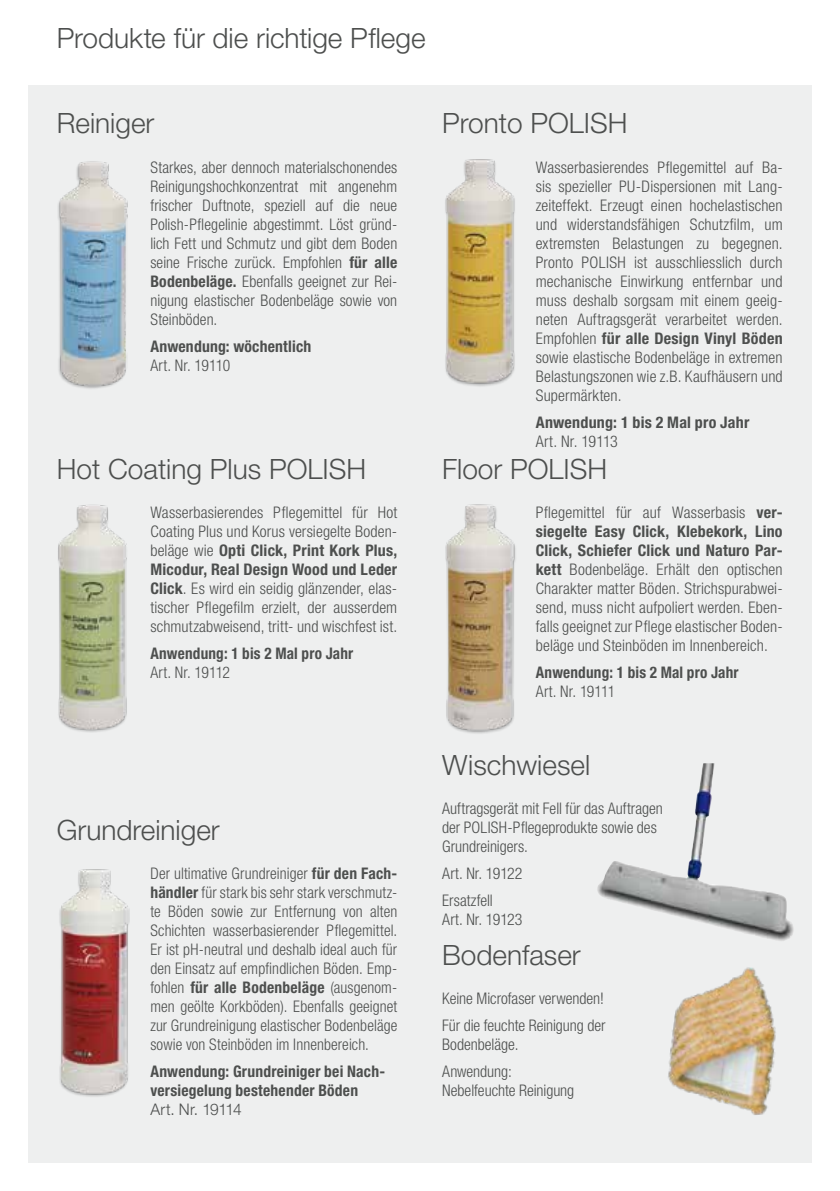
<style>
.page{position:relative;width:840px;height:1191px;background:#fff}
.page>*{position:absolute;margin:0;border:0;box-sizing:border-box;transform-origin:0 0}
.t1{font:300 28px "Helvetica Neue LT Std";color:#4d4f4e}
.t2{font:300 condensed 16px/19px "Helvetica Neue LT Std";letter-spacing:.005em;color:#4d4f4e;text-align:justify}
.t3{font:700 condensed 16px/19px "Helvetica Neue LT Std";letter-spacing:.015em;color:#4d4f4e}
.t4{font:700 condensed 16px "Helvetica Neue LT Std";letter-spacing:.015em;color:#4d4f4e;scale:.95 1}
.t5{font:300 16px "Helvetica Neue LT Std";letter-spacing:-.025em;color:#4d4f4e}
.s1{font-weight:700}
</style>
<div class="page">
<div style="left:28px;top:85px;width:783px;height:1077px;background:#eeefef"></div>
<img style="left:58px;top:161px;width:70px;height:228px">
<img style="left:445px;top:504px;width:71px;height:227px">
<img style="left:59px;top:869px;width:70px;height:228px">
<img style="left:597px;top:763px;width:197px;height:178px">
<img style="left:445px;top:159px;width:70px;height:227px">
<img style="left:58px;top:504px;width:69px;height:228px">
<img style="left:668px;top:967px;width:108px;height:148px">
<h1 class="t1" style="left:57px;top:21px;width:370px">Produkte für die richtige Pflege</h1>
<h1 class="t1" style="left:57px;top:106px;width:99px">Reiniger</h1>
<p class="t2" style="left:150px;top:157px;width:248px">Starkes, aber dennoch materialschonendes Reinigungshochkonzentrat mit angenehm frischer Duftnote, speziell auf die neue Polish-Pflegelinie abgestimmt. Löst gründ&shy;lich Fett und Schmutz und gibt dem Boden seine Frische zurück. Empfohlen <span class="s1">für alle Bodenbeläge.</span> Ebenfalls geeignet zur Rei&shy;nigung elastischer Bodenbeläge sowie von Steinböden.</p>
<p class="t3" style="left:150px;top:336px;width:162px">Anwendung: wöchentlich</p>
<p class="t2" style="left:150px;top:355px;width:81px">Art. Nr. 19110</p>
<h1 class="t1" style="left:57px;top:452px;width:311px">Hot Coating Plus POLISH</h1>
<p class="t2" style="left:150px;top:503px;width:248px">Wasserbasierendes Pflegemittel für Hot Coating Plus und Korus versiegelte Boden&shy;beläge wie <span class="s1">Opti Click, Print Kork Plus, Micodur, Real Design Wood und Leder Click</span>. Es wird ein seidig glänzender, elas&shy;tischer Pflegefilm erzielt, der ausserdem schmutzabweisend, tritt- und wischfest ist.</p>
<p class="t4" style="left:150px;top:644px;width:215px">Anwendung: 1 bis 2 Mal pro Jahr</p>
<p class="t2" style="left:150px;top:663px;width:81px">Art. Nr. 19112</p>
<h1 class="t1" style="left:57px;top:812px;width:164px">Grundreiniger</h1>
<p class="t2" style="left:150px;top:863px;width:248px">Der ultimative Grundreiniger <span class="s1">für den Fach&shy;händler</span> für stark bis sehr stark verschmutz&shy;te Böden sowie zur Entfernung von alten Schichten wasserbasierender Pflegemittel.<br>Er ist pH-neutral und deshalb ideal auch für den Einsatz auf empfindlichen Böden. Emp&shy;fohlen <span class="s1">für alle Bodenbeläge</span> (ausgenom&shy;men geölte Korkböden). Ebenfalls geeignet zur Grundreinigung elastischer Bodenbeläge sowie von Steinböden im Innenbereich.</p>
<p class="t3" style="left:150px;top:1061px;width:235px">Anwendung: Grundreiniger bei Nach&shy;versiegelung bestehender Böden</p>
<p class="t5" style="left:150px;top:1099px;width:93px">Art. Nr. 19114</p>
<h1 class="t1" style="left:442px;top:106px;width:187px">Pronto POLISH</h1>
<p class="t2" style="left:535px;top:157px;width:248px">Wasserbasierendes Pflegemittel auf Ba&shy;sis spezieller PU-Dispersionen mit Lang&shy;zeiteffekt. Erzeugt einen hochelastischen und widerstandsfähigen Schutzfilm, um extremsten Belastungen zu begegnen.<br>Pronto POLISH ist ausschliesslich durch mechanische Einwirkung entfernbar und muss deshalb sorgsam mit einem geeig&shy;neten Auftragsgerät verarbeitet werden.<br>Empfohlen <span class="s1">für alle Design Vinyl Böden </span>sowie elastische Bodenbeläge in extremen Belastungszonen wie z.B. Kaufhäusern und Supermärkten.</p>
<p class="t3" style="left:535px;top:412px;width:215px">Anwendung: 1 bis 2 Mal pro Jahr</p>
<p class="t2" style="left:535px;top:431px;width:83px">Art. Nr. 19113</p>
<h1 class="t1" style="left:442px;top:452px;width:166px">Floor POLISH</h1>
<p class="t2" style="left:535px;top:503px;width:248px">Pflegemittel für auf Wasserbasis <span class="s1">ver&shy;siegelte Easy Click, Klebekork, Lino Click, Schiefer Click und Naturo Par&shy;kett</span> Bodenbeläge. Erhält den optischen Charakter matter Böden. Strichspurabwei&shy;send, muss nicht aufpoliert werden. Eben&shy;falls geeignet zur Pflege elastischer Boden&shy;beläge und Steinböden im Innenbereich.</p>
<p class="t4" style="left:535px;top:663px;width:215px">Anwendung: 1 bis 2 Mal pro Jahr</p>
<p class="t2" style="left:535px;top:682px;width:81px">Art. Nr. 19111</p>
<h1 class="t1" style="left:442px;top:748px;width:149px">Wischwiesel</h1>
<p class="t2" style="left:442px;top:798px;width:222px;text-align:left">Auftragsgerät mit Fell für das Auftragen der POLISH-Pflegeprodukte sowie des<br>Grundreinigers.</p>
<p class="t2" style="left:442px;top:859px;width:82px;line-height:27px">Art. Nr. 19122<br>Ersatzfell</p>
<p class="t2" style="left:442px;top:910px;width:82px">Art. Nr. 19123</p>
<h1 class="t1" style="left:442px;top:937px;width:140px">Bodenfaser</h1>
<p class="t2" style="left:442px;top:984px;width:165px;line-height:27px">Keine Microfaser verwenden!<br>Für die feuchte Reinigung der</p>
<p class="t2" style="left:442px;top:1030px;width:78px;line-height:27px">Bodenbeläge.<br>Anwendung:</p>
<p class="t2" style="left:442px;top:1080px;width:134px">Nebelfeuchte Reinigung</p>
</div>
